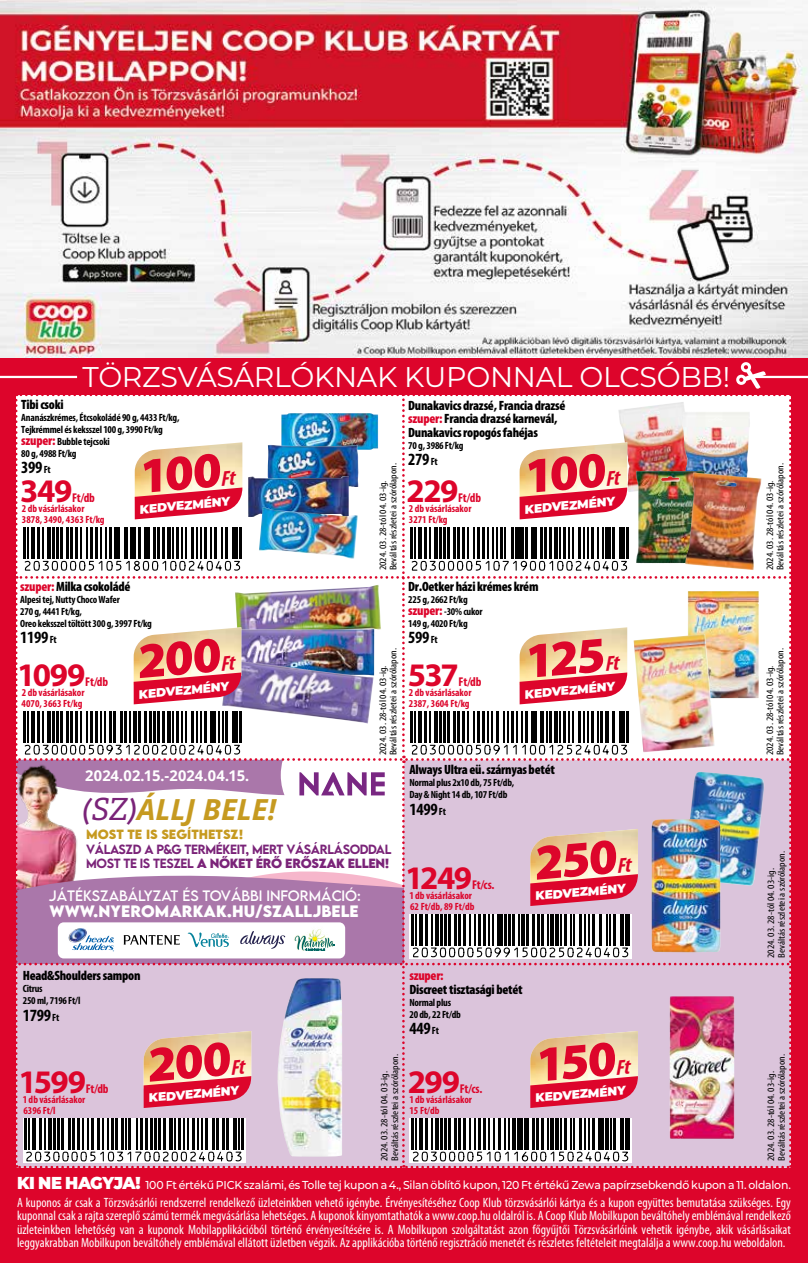
<style>
.page{position:relative;width:808px;height:1263px;background:#dd052b}
.page>*{position:absolute;margin:0;border:0;box-sizing:border-box;transform-origin:0 0}
.t1{font:700 33px "Myriad Pro";letter-spacing:-.045em;color:#dd052b}
.t2{font:italic 700 29.25px "Apis";color:#c69a20}
.t3{font:28.5px "Montserrat";letter-spacing:-.01em;color:#fff}
.t4{font:700 condensed 17.25px "Myriad Pro";letter-spacing:-.02em;color:#000}
.t5{font:700 14.85px "Apis";color:#fff}
.t6{font:700 14.7px "LEMONMILK";color:#fff}
.t7{font:condensed 13.5px/13.5px "Myriad Pro";color:#fff;text-align:justify}
.t8{font:900 condensed 13.5px/13.5px "Myriad Pro";letter-spacing:-.02em;color:#000}
.t9{font:13.5px "LEMONMILK";color:#fff}
.t10{font:900 condensed 13.5px "Myriad Pro";letter-spacing:-.02em;color:#dd052b}
.t11{font:700 condensed 12.75px "Myriad Pro";letter-spacing:-.02em;color:#dd052b}
.t12{font:900 12.15px "Montserrat";color:#fff}
.t13{font:500 11.85px/14.2px "LEMONMILK";letter-spacing:-.03em;color:#7a2378}
.t14{font:700 11.85px "LEMONMILK";color:#c69a20}
.t15{font:500 11.55px "Montserrat";letter-spacing:-.02em;color:#fff;scale:.95 1}
.t16{font:700 condensed 10.5px/12px "Myriad Pro";letter-spacing:-.02em;color:#000}
.t17{font:700 condensed 10.5px/10.5px "Myriad Pro";color:#dd052b}
.t18{font:condensed 9.75px/10.5px "Myriad Pro";color:#000;scale:1.16 1}
.s1{font-weight:900;font-size:13.5px;color:#dd052b}
.s2{font-size:10.5px}
.s3{color:#dd052b}
.s4{font-family:"Adelle";font-weight:400;font-size:30.45px;color:#7a2378}
.s5{font-weight:700}
.s6{font-weight:900;font-size:17.25px}
</style>
<div class="page">
<img style="left:0;top:0;width:808px;height:357px">
<hr style="left:0;top:376px;width:77px;height:2px;background:#fff">
<hr style="left:747px;top:376px;width:61px;height:2px;background:#fff">
<div style="left:741px;top:362px;width:10px;height:10px;border:3px solid #fff;border-radius:50%"></div>
<img style="left:14px;top:369px;width:779px;height:799px">
<h3 class="t3" style="left:83px;top:357px;width:649px">TÖRZSVÁSÁRLÓKNAK KUPONNAL OLCSÓBB!</h3>
<p class="t8" style="left:21px;top:397px;width:44px">Tibi csoki</p>
<p class="t16" style="left:21px;top:411px;width:160px">Ananászkrémes, Étcsokoládé 90 g, 4433 Ft/kg,<br>Tejkrémmel és keksszel 100 g, 3990 Ft/kg <span class="s1">szuper:</span> Bubble tejcsoki<br>80 g, 4988 Ft/kg</p>
<p class="t4" style="left:21px;top:457px;width:31px">399 <span class="s2">Ft</span></p>
<h1 class="t1" style="left:20px;top:469px;width:54px">349</h1>
<p class="t11" style="left:72px;top:490px;width:24px">Ft/db</p>
<p class="t17" style="left:22px;top:503px;width:84px">2 db vásárlásakor<br>3878, 3490, 4363 Ft/kg</p>
<p class="t12" style="left:139px;top:500px;width:92px;rotate:-5deg">KEDVEZMÉNY</p>
<p class="t18" style="left:377px;top:570px;width:94px;rotate:-90deg">2024. 03. 28-tól 04. 03-ig.<br>Beváltás részletei a szórólapon.</p>
<p class="t8" style="left:408px;top:398px;width:159px">Dunakavics drazsé, Francia drazsé <span class="s3">szuper:</span> Francia drazsé karnevál,<br>Dunakavics ropogós fahéjas</p>
<p class="t16" style="left:408px;top:439px;width:57px">70 g, 3986 Ft/kg</p>
<p class="t4" style="left:408px;top:449px;width:31px">279 <span class="s2">Ft</span></p>
<h1 class="t1" style="left:407px;top:469px;width:53px">229</h1>
<p class="t11" style="left:458px;top:490px;width:24px">Ft/db</p>
<p class="t17" style="left:409px;top:503px;width:64px">2 db vásárlásakor<br>3271 Ft/kg</p>
<p class="t12" style="left:524px;top:500px;width:92px;rotate:-5deg">KEDVEZMÉNY</p>
<p class="t8" style="left:20px;top:579px;width:112px"><span class="s3">szuper:</span> Milka csokoládé</p>
<p class="t16" style="left:20px;top:593px;width:133px">Alpesi tej, Nutty Choco Wafer<br>270 g, 4441 Ft/kg,<br>Oreo keksszel töltött 300 g, 3997 Ft/kg</p>
<p class="t4" style="left:20px;top:626px;width:38px">1199 <span class="s2">Ft</span></p>
<h1 class="t1" style="left:17px;top:653px;width:70px">1099</h1>
<p class="t8" style="left:408px;top:579px;width:132px">Dr.Oetker házi krémes krém</p>
<p class="t16" style="left:408px;top:593px;width:76px">225 g, 2662 Ft/kg <span class="s1">szuper:</span> -30% cukor<br>149 g, 4020 Ft/kg</p>
<p class="t4" style="left:408px;top:626px;width:31px">599 <span class="s2">Ft</span></p>
<h1 class="t1" style="left:408px;top:653px;width:52px">537</h1>
<p class="t18" style="left:377px;top:755px;width:94px;rotate:-90deg">2024. 03. 28-tól 04. 03-ig.<br>Beváltás részletei a szórólapon.</p>
<p class="t11" style="left:85px;top:674px;width:24px">Ft/db</p>
<p class="t11" style="left:459px;top:674px;width:24px">Ft/db</p>
<p class="t17" style="left:409px;top:687px;width:64px">2 db vásárlásakor<br>2387, 3604 Ft/kg</p>
<p class="t12" style="left:138px;top:685px;width:92px;rotate:-5deg">KEDVEZMÉNY</p>
<p class="t12" style="left:524px;top:685px;width:92px;rotate:-5deg">KEDVEZMÉNY</p>
<p class="t17" style="left:22px;top:687px;width:64px">2 db vásárlásakor<br>4070, 3663 Ft/kg</p>
<p class="t5" style="left:85px;top:765px;width:166px">2024.02.15.-2024.04.15.</p>
<h2 class="t2" style="left:82px;top:788px;width:196px"><span class="s4">(SZ)</span>ÁLLJ BELE!</h2>
<p class="t14" style="left:86px;top:826px;width:159px">MOST TE IS SEGÍTHETSZ!</p>
<p class="t13" style="left:86px;top:842px;width:307px">VÁLASZD A P&amp;G TERMÉKEIT, MERT VÁSÁRLÁSODDAL<br>MOST TE IS TESZEL <span class="s5">A NŐKET ÉRŐ ERŐSZAK ELLEN!</span></p>
<p class="t9" style="left:49px;top:887px;width:314px">JÁTÉKSZABÁLYZAT ÉS TOVÁBBI INFORMÁCIÓ:</p>
<p class="t6" style="left:50px;top:901px;width:85px">WWW.NYEROMARKAK</p>
<p class="t6" style="left:227px;top:901px;width:47px">.HU/SZALL</p>
<p class="t6" style="left:312px;top:901px;width:29px">JBELE</p>
<p class="t8" style="left:409px;top:762px;width:147px">Always Ultra eü. szárnyas betét</p>
<p class="t16" style="left:409px;top:776px;width:106px">Normal plus 2x10 db, 75 Ft/db,<br>Day &amp; Night 14 db, 107 Ft/db</p>
<p class="t4" style="left:409px;top:798px;width:38px">1499 <span class="s2">Ft</span></p>
<h1 class="t1" style="left:405px;top:856px;width:69px">1249</h1>
<p class="t11" style="left:472px;top:876px;width:24px">Ft/cs.</p>
<p class="t17" style="left:409px;top:890px;width:66px">1 db vásárlásakor<br>62 Ft/db, 89 Ft/db</p>
<p class="t12" style="left:534px;top:887px;width:92px;rotate:-5deg">KEDVEZMÉNY</p>
<p class="t8" style="left:23px;top:969px;width:119px">Head&amp;Shoulders sampon</p>
<p class="t16" style="left:23px;top:983px;width:59px">Citrus<br>250 ml, 7196 Ft/l</p>
<p class="t4" style="left:23px;top:1004px;width:38px">1799 <span class="s2">Ft</span></p>
<h1 class="t1" style="left:19px;top:1060px;width:69px">1599</h1>
<p class="t11" style="left:86px;top:1080px;width:24px">Ft/db</p>
<p class="t17" style="left:23px;top:1094px;width:64px">1 db vásárlásakor<br>6396 Ft/l</p>
<p class="t12" style="left:148px;top:1089px;width:92px;rotate:-5deg">KEDVEZMÉNY</p>
<p class="t18" style="left:379px;top:1161px;width:94px;rotate:-90deg">2024. 03. 28-tól 04. 03-ig.<br>Beváltás részletei a szórólapon.</p>
<p class="t10" style="left:409px;top:967px;width:36px">szuper:</p>
<p class="t8" style="left:409px;top:982px;width:115px">Discreet tisztasági betét</p>
<p class="t16" style="left:409px;top:996px;width:53px">Normal plus<br>20 db, 22 Ft/db</p>
<p class="t4" style="left:409px;top:1018px;width:31px">449 <span class="s2">Ft</span></p>
<h1 class="t1" style="left:408px;top:1060px;width:54px">299</h1>
<p class="t11" style="left:460px;top:1080px;width:24px">Ft/cs.</p>
<p class="t17" style="left:409px;top:1094px;width:64px">1 db vásárlásakor<br>15 Ft/db</p>
<p class="t12" style="left:534px;top:1089px;width:92px;rotate:-5deg">KEDVEZMÉNY</p>
<p class="t18" style="left:764px;top:570px;width:94px;rotate:-90deg">2024. 03. 28-tól 04. 03-ig.<br>Beváltás részletei a szórólapon.</p>
<p class="t18" style="left:764px;top:755px;width:94px;rotate:-90deg">2024. 03. 28-tól 04. 03-ig.<br>Beváltás részletei a szórólapon.</p>
<p class="t18" style="left:765px;top:958px;width:94px;rotate:-90deg">2024. 03. 28-tól 04. 03-ig.<br>Beváltás részletei a szórólapon.</p>
<p class="t18" style="left:765px;top:1161px;width:94px;rotate:-90deg">2024. 03. 28-tól 04. 03-ig.<br>Beváltás részletei a szórólapon.</p>
<p class="t15" style="left:17px;top:1177px;width:816px"><span class="s6">KI NE HAGYJA!</span> 100 Ft értékű PICK szalámi, és Tolle tej kupon a 4., Silan öblítő kupon, 120 Ft értékű Zewa papírzsebkendő kupon a 11. oldalon.</p>
<p class="t7" style="left:17px;top:1195px;width:775px">A kuponos ár csak a Törzsvásárlói rendszerrel rendelkező üzleteinkben vehető igénybe. Érvényesítéséhez Coop Klub törzsvásárlói kártya és a kupon együttes bemutatása szükséges. Egy kuponnal csak a rajta szereplő számú termék megvásárlása lehetséges. A kuponok kinyomtathatók a www.coop.hu oldalról is. A Coop Klub Mobilkupon beváltóhely emblémával rendelkező üzleteinkben lehetőség van a kuponok Mobilapplikációból történő érvényesítésére is. A Mobilkupon szolgáltatást azon főgyűjtői Törzsvásárlóink vehetik igénybe, akik vásárlásaikat leggyakrabban Mobilkupon beváltóhely emblémával ellátott üzletben végzik. Az applikációba történő regisztráció menetét és részletes feltételeit megtalálja a www.coop.hu weboldalon.</p>
</div>
